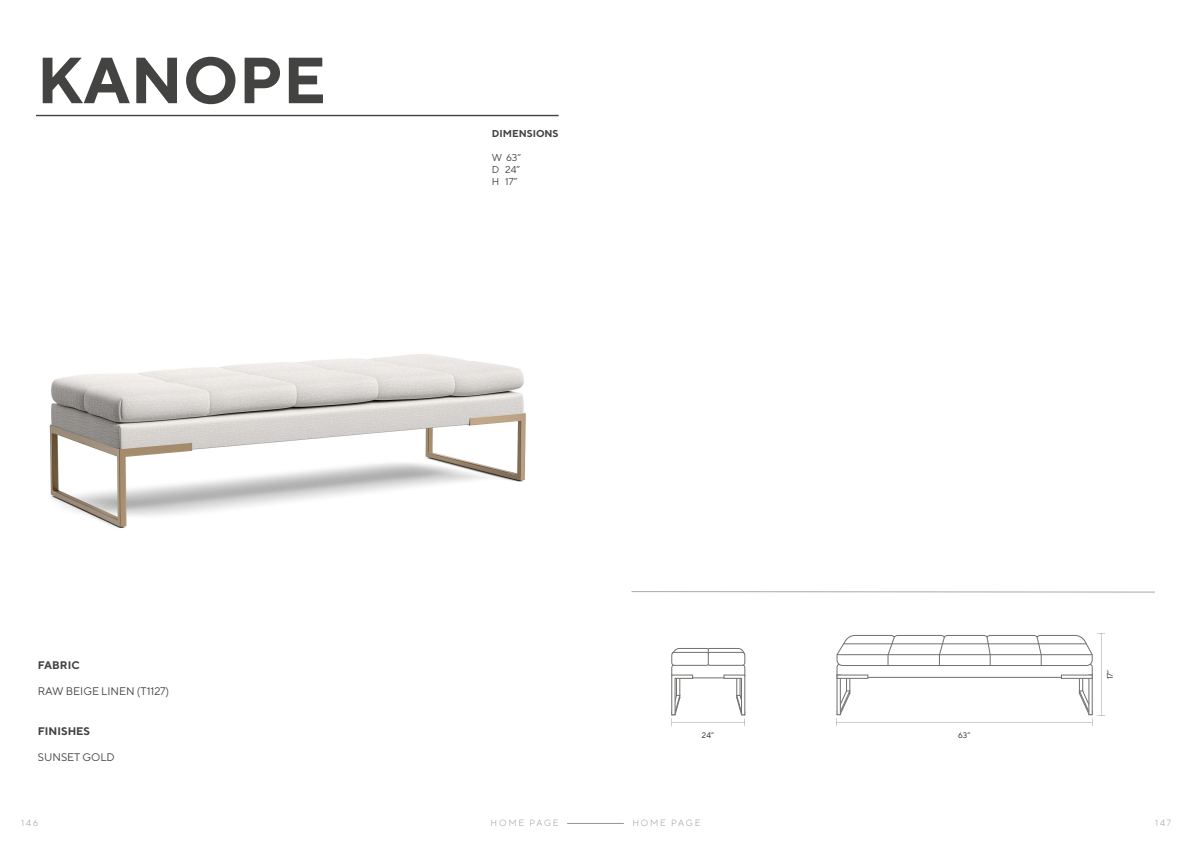
<style>
.page{position:relative;width:1191px;height:842px;background:#fff}
.page>*{position:absolute;margin:0;border:0;box-sizing:border-box;transform-origin:0 0}
.t1{font:700 65px "TT Norms";color:#434342}
.t2{font:11px "TT Norms";color:#434342}
.t3{font:700 11px "TT Norms";color:#434342}
.t4{font:10px/12px "TT Norms";color:#434342;text-align:justify}
.t5{font:700 10px "TT Norms";color:#434342}
.t6{font:300 9px "TT Norms";letter-spacing:.2em;color:#939598}
.t7{font:8px "TT Norms";color:#231f20}
</style>
<div class="page">
<img style="left:49px;top:354px;width:477px;height:174px">
<div style="left:36px;top:115px;width:522px;height:1px;border:1px solid #434342"></div>
<svg style="left:836px;top:633px;width:269px;height:93px"></svg>
<hr style="left:837px;top:654px;width:255px;height:1px;background:#70706e">
<hr style="left:843px;top:644px;width:243px;height:1px;background:#70706e">
<div style="left:671px;top:664px;width:74px;height:14px;border:1px solid #70706e;border-radius:3px"></div>
<svg style="left:671px;top:675px;width:74px;height:51px"></svg>
<svg style="left:671px;top:648px;width:74px;height:17px"></svg>
<svg style="left:631px;top:591px;width:524px;height:2px"></svg>
<hr style="left:567px;top:823px;width:57px;height:1px;background:#939598">
<h1 class="t1" style="left:37px;top:39px;width:291px">KANOPE</h1>
<p class="t5" style="left:492px;top:128px;width:68px">DIMENSIONS</p>
<p class="t4" style="left:492px;top:152px;width:31px">W 63” D 24” H 17”</p>
<p class="t3" style="left:38px;top:658px;width:43px">FABRIC</p>
<p class="t2" style="left:38px;top:684px;width:133px">RAW BEIGE LINEN (T1127)</p>
<p class="t3" style="left:38px;top:724px;width:54px">FINISHES</p>
<p class="t2" style="left:38px;top:750px;width:78px">SUNSET GOLD</p>
<p class="t7" style="left:702px;top:730px;width:13px">24”</p>
<p class="t7" style="left:958px;top:730px;width:13px">63”</p>
<p class="t7" style="left:1105px;top:679px;width:11px;rotate:-90deg">17”</p>
<p class="t6" style="left:21px;top:818px;width:18px">146</p>
<p class="t6" style="left:490px;top:818px;width:69px">HOME PAGE</p>
<p class="t6" style="left:632px;top:818px;width:69px">HOME PAGE</p>
<p class="t6" style="left:1155px;top:818px;width:17px">147</p>
</div>
